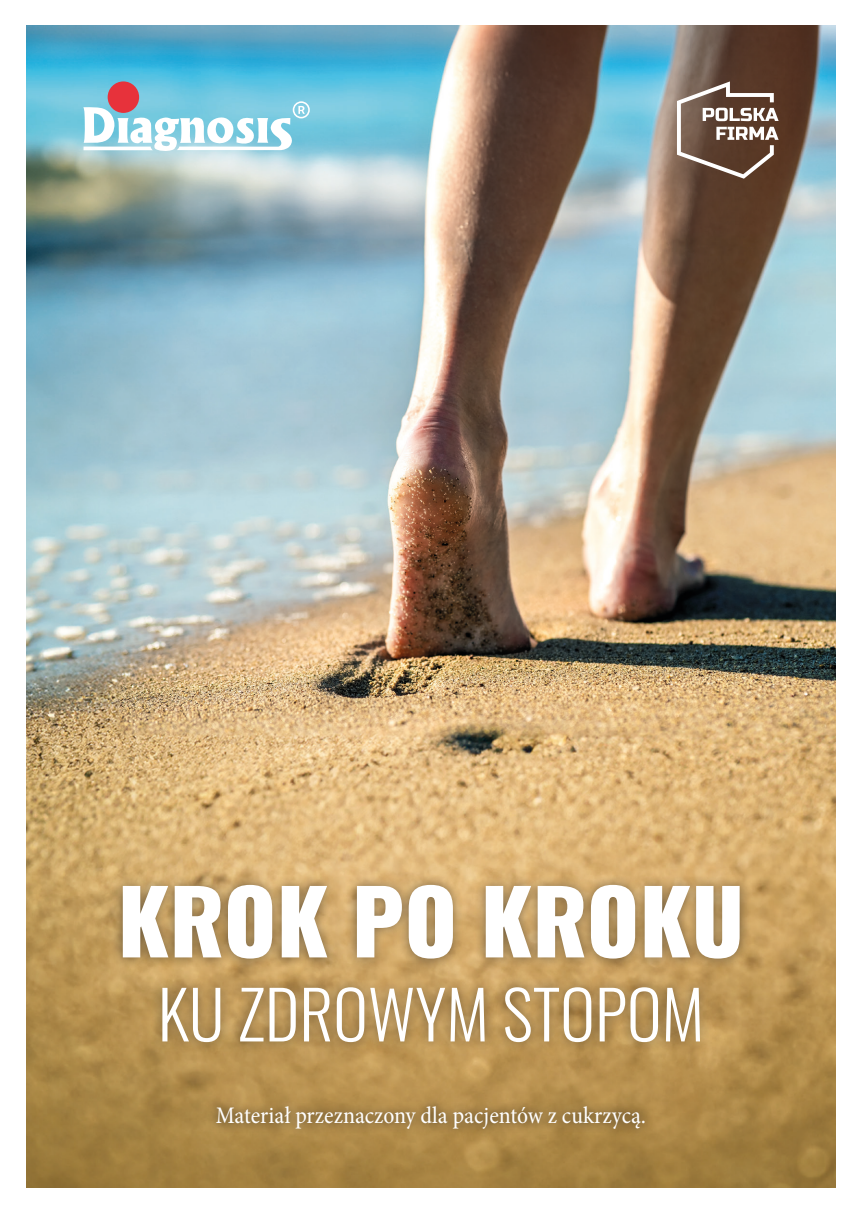
<style>
.page{position:relative;width:862px;height:1214px;background:#fff}
.page>*{position:absolute;margin:0;border:0;box-sizing:border-box;transform-origin:0 0}
.t1{font:800 88.2px "Oswald";color:#fff}
.t2{font:300 66.2px "Oswald";color:#fff}
.t3{font:condensed 24px "Minion Pro";color:#fff}
</style>
<div class="page">
<img style="left:26px;top:26px;width:809px;height:1161px">
<div style="left:111px;top:873px;width:640px;height:97px;background:#1d1d1b;opacity:.5"></div>
<div style="left:151px;top:976px;width:560px;height:76px;background:#1d1d1b;opacity:.5"></div>
<svg style="left:677px;top:81px;width:101px;height:98px"></svg>
<div style="left:108px;top:81px;width:31px;height:32px;background:#e7323b;border-radius:50%"></div>
<svg style="left:83px;top:101px;width:227px;height:50px"></svg>
<div style="left:207px;top:1095px;width:447px;height:44px;background:#1d1d1b;opacity:.75"></div>
<p class="t1" style="left:118px;top:875px;width:628px">KROK PO KROKU</p>
<p class="t2" style="left:158px;top:955px;width:548px">KU ZDROWYM STOPOM</p>
<p class="t3" style="left:216px;top:1099px;width:432px">Materiał przeznaczony dla pacjentów z cukrzycą.</p>
</div>
